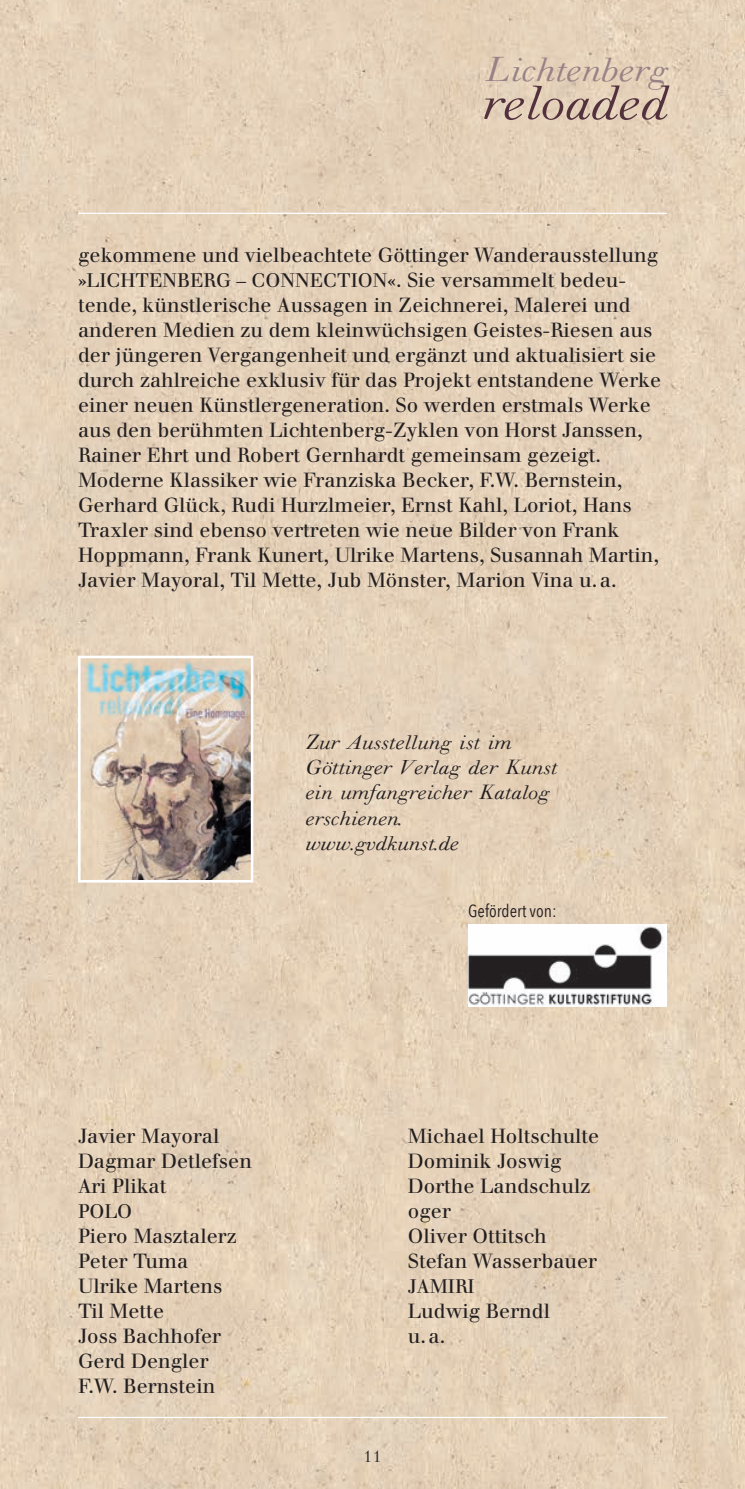
<style>
.page{position:relative;width:745px;height:1489px;background:#fff}
.page>*{position:absolute;margin:0;border:0;box-sizing:border-box;transform-origin:0 0}
.t1{font:italic 57.5px "M Walbaum";color:#53323e}
.t2{font:italic 40px "M Walbaum";color:#998186}
.t3{font:italic 23.75px/25px "M Walbaum";color:#231f20}
.t4{font:20.25px "M Walbaum";color:#231f20}
.t5{font:20px/25px "Walbaum";color:#231f20}
.t6{font:19.25px "Walbaum";color:#231f20}
.t7{font:17.5px "Avenir Next Condensed";color:#231f20}
.s1{font-size:19.25px}
</style>
<div class="page">
<img style="left:0;top:0;width:744px;height:1488px">
<hr style="left:78px;top:213px;width:588px;height:1px;background:#fff">
<img style="left:82px;top:659px;width:167px;height:219px">
<div style="left:78px;top:655px;width:175px;height:227px;border:3px solid #fff"></div>
<hr style="left:78px;top:1416px;width:588px;height:1px;background:#fff">
<img style="left:468px;top:924px;width:198px;height:82px">
<h2 class="t2" style="left:484px;top:48px;width:183px">Lichtenberg</h2>
<h1 class="t1" style="left:480px;top:71px;width:187px">reloaded</h1>
<p class="t5" style="left:78px;top:242px;width:584px">gekommene und vielbeachtete Göttinger Wanderausstellung »<span class="s1">LICHTENBERG – CONNECTION</span>«. Sie versammelt bedeu&shy;tende, künstlerische Aussagen in Zeichnerei, Malerei und anderen Medien zu dem kleinwüchsigen Geistes-Riesen aus der jüngeren Vergangenheit und ergänzt und aktualisiert sie durch zahlreiche exklusiv für das Projekt entstandene Werke einer neuen Künstlergeneration. So werden erstmals Werke aus den berühmten Lichtenberg-Zyklen von Horst Janssen, Rainer Ehrt und Robert Gernhardt gemeinsam gezeigt.<br>Moderne Klassiker wie Franziska Becker, F.W. Bernstein, Gerhard Glück, Rudi Hurzlmeier, Ernst Kahl, Loriot, Hans Traxler sind ebenso vertreten wie neue Bilder von Frank Hoppmann, Frank Kunert, Ulrike Martens, Susannah Martin, Javier Mayoral, Til Mette, Jub Mönster, Marion Vina u.a.</p>
<p class="t3" style="left:305px;top:730px;width:253px">Zur Ausstellung ist im<br>Göttinger Verlag der Kunst ein umfangreicher Katalog erschienen. www.gvdkunst.de</p>
<p class="t5" style="left:78px;top:1123px;width:175px">Javier Mayoral<br>Dagmar Detlefsen<br>Ari Plikat</p>
<p class="t6" style="left:78px;top:1199px;width:56px">POLO</p>
<p class="t5" style="left:78px;top:1223px;width:160px">Piero Masztalerz<br>Peter Tuma<br>Ulrike Martens<br>Til Mette<br>Joss Bachhofer<br>Gerd Dengler<br>F.W. Bernstein</p>
<p class="t7" style="left:468px;top:895px;width:90px">Gefördert von:</p>
<p class="t5" style="left:407px;top:1123px;width:193px">Michael Holtschulte<br>Dominik Joswig<br>Dorthe Landschulz oger<br>Oliver Ottitsch<br>Stefan Wasserbauer</p>
<p class="t6" style="left:407px;top:1274px;width:68px">JAMIRI</p>
<p class="t5" style="left:407px;top:1298px;width:143px">Ludwig Berndl u.a.</p>
<p class="t4" style="left:363px;top:1444px;width:20px">11</p>
</div>
